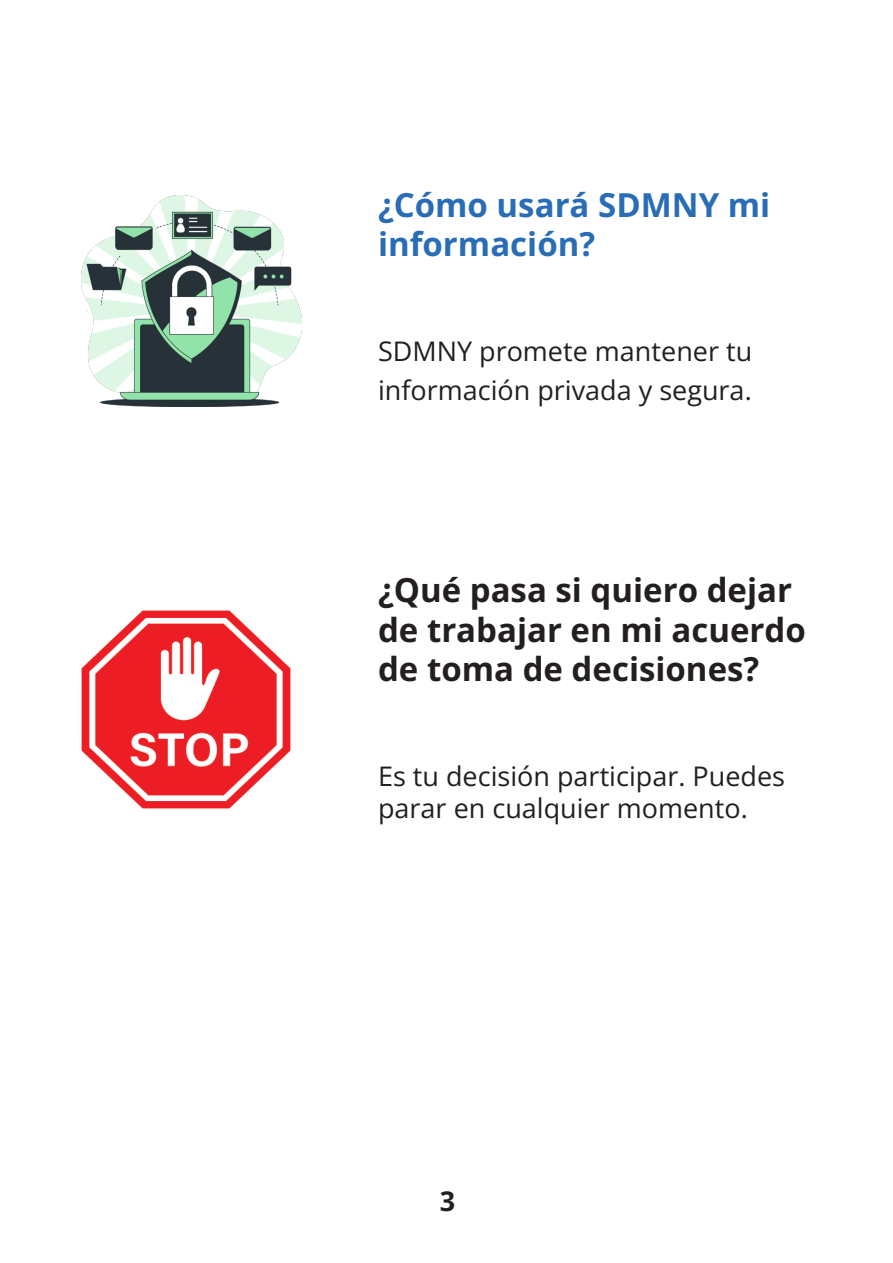
<style>
.page{position:relative;width:893px;height:1263px;background:#fff}
.page>*{position:absolute;margin:0;border:0;box-sizing:border-box;transform-origin:0 0}
.t1{font:700 33px/39.6px "Open Sans";color:#231f20}
.t2{font:700 33px/39.6px "Open Sans";color:#296db6}
.t3{font:27px/39.6px "Open Sans";color:#231f20}
.t4{font:700 27px "Open Sans";color:#231f20}
</style>
<div class="page">
<img style="left:81px;top:610px;width:210px;height:199px">
<img style="left:81px;top:195px;width:221px;height:212px">
<p class="t2" style="left:378px;top:184px;width:394px">¿Cómo usará SDMNY mi información?</p>
<p class="t3" style="left:378px;top:330px;width:376px">SDMNY promete mantener tu información privada y segura.</p>
<p class="t1" style="left:378px;top:569px;width:429px">¿Qué pasa si quiero dejar de trabajar en mi acuerdo de toma de decisiones?</p>
<p class="t3" style="left:378px;top:759px;width:409px;line-height:32.4px">Es tu decisión participar. Puedes parar en cualquier momento.</p>
<p class="t4" style="left:440px;top:1182px;width:17px">3</p>
</div>
